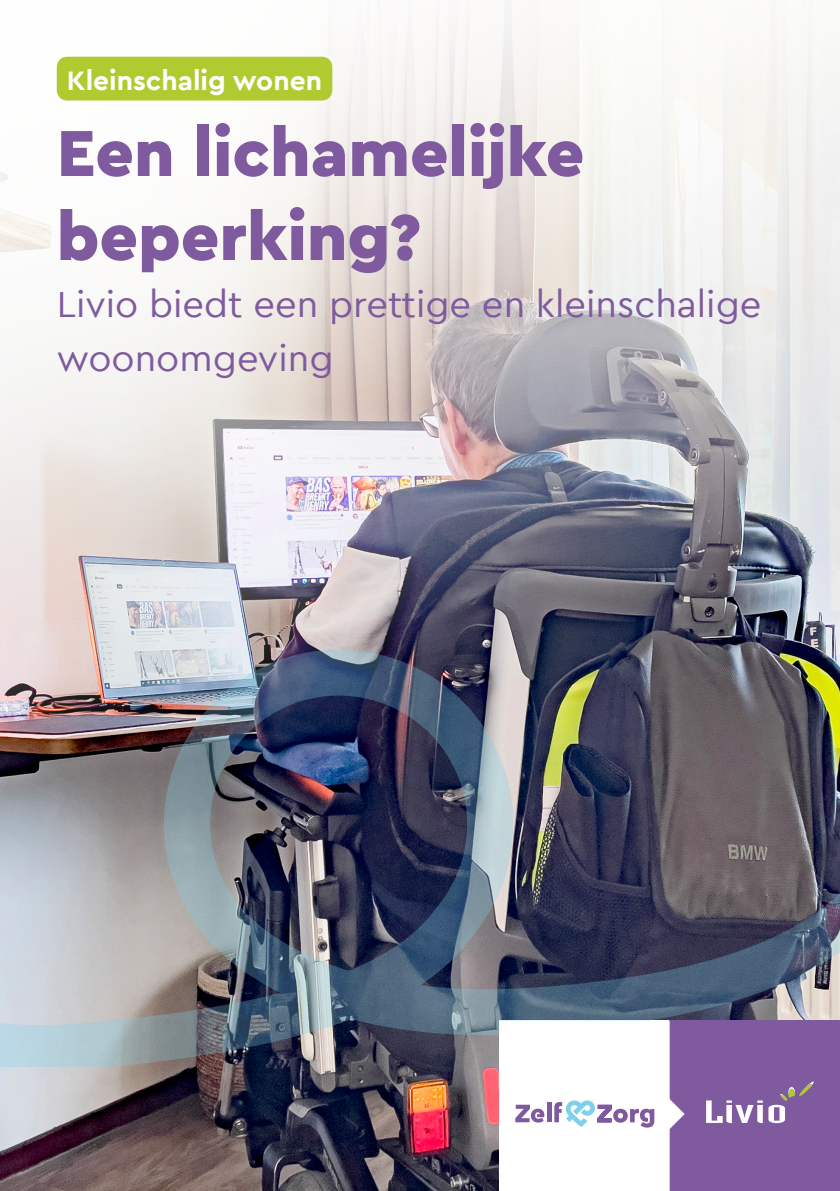
<style>
.page{position:relative;width:840px;height:1191px;background:#fff}
.page>*{position:absolute;margin:0;border:0;box-sizing:border-box;transform-origin:0 0}
.t1{font:900 68px/84px "Cera";color:#7f5a9f}
.t2{font:38px/54px "Cera";color:#7f5a9f}
.t3{font:700 28px "Cera";color:#fff}
</style>
<div class="page">
<img style="left:0;top:0;width:839px;height:1191px">
<img style="left:0;top:637px;width:839px;height:430px">
<div style="left:57px;top:57px;width:275px;height:43px;background:#afcb30;border-radius:10px"></div>
<div style="left:669px;top:1020px;width:170px;height:171px;background:#7f5a9f"></div>
<svg style="left:706px;top:1100px;width:56px;height:23px"></svg>
<svg style="left:768px;top:1081px;width:45px;height:42px"></svg>
<svg style="left:499px;top:1020px;width:185px;height:171px"></svg>
<p class="t3" style="left:67px;top:62px;width:256px">Kleinschalig wonen</p>
<p class="t1" style="left:57px;top:109px;width:529px">Een lichamelijke beperking?</p>
<p class="t2" style="left:57px;top:276px;width:706px">Livio biedt een prettige en kleinschalige woonomgeving</p>
</div>
